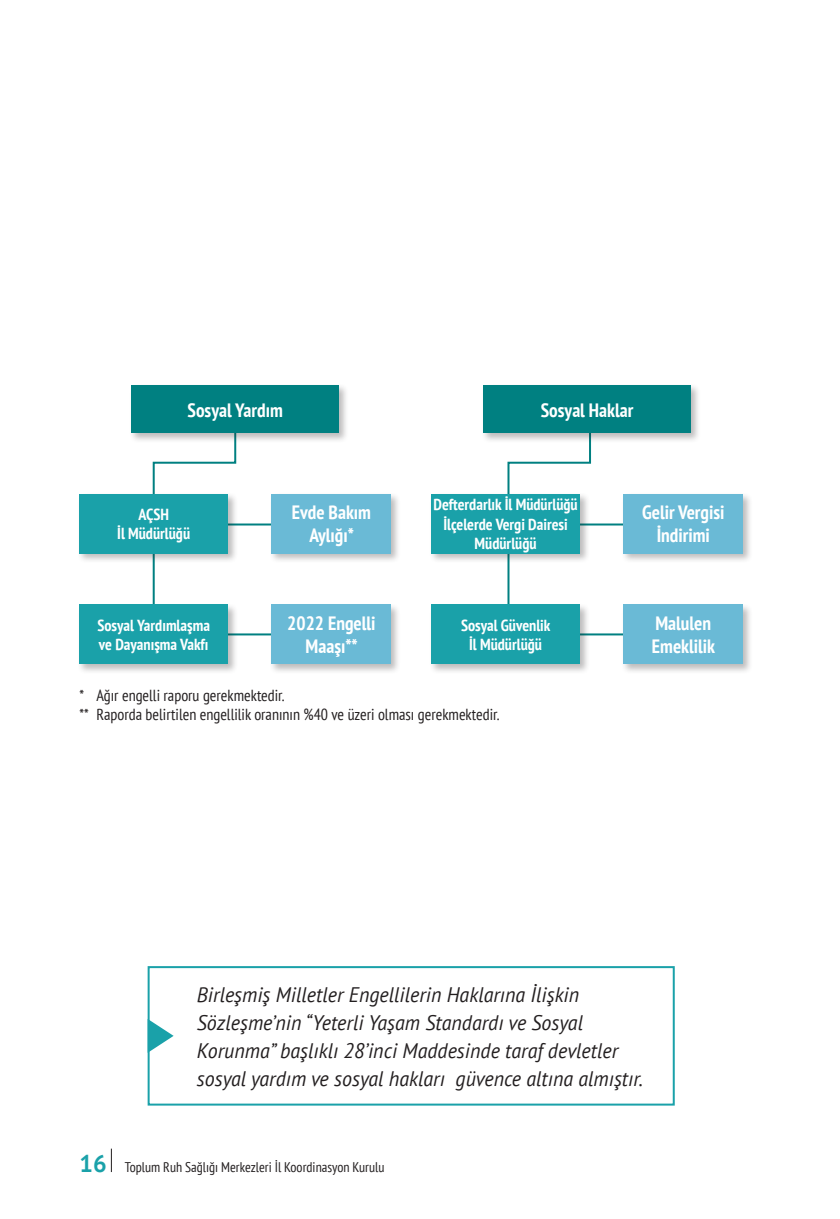
<style>
.page{position:relative;width:840px;height:1219px;background:#fff}
.page>*{position:absolute;margin:0;border:0;box-sizing:border-box;transform-origin:0 0}
.t1{font:italic 21px/28px "PT Sans";color:#231f20;scale:.95 1}
.t2{font:700 condensed 19.2px/23.2px "PT Sans";color:#fff;text-align:center}
.t3{font:700 condensed 16px/19.2px "PT Sans";color:#fff;text-align:center}
.t4{font:condensed 16px/19.2px "PT Sans";color:#231f20}
.t5{font:condensed 14px "PT Sans";color:#231f20}
.s1{font-weight:700;font-stretch:normal;font-size:24px;color:#1aa1a9}
</style>
<div class="page">
<svg style="left:111px;top:1149px;width:1px;height:23px"></svg>
<svg style="left:152px;top:443px;width:117px;height:193px"></svg>
<hr style="left:215px;top:523px;width:59px;height:2px;background:#008081">
<svg style="left:507px;top:443px;width:114px;height:193px"></svg>
<hr style="left:570px;top:523px;width:58px;height:2px;background:#008081">
<div style="left:129px;top:383px;width:220px;height:60px;background:#231f20;opacity:.3"></div>
<div style="left:131px;top:386px;width:208px;height:47px;background:#008081"></div>
<div style="left:480px;top:383px;width:221px;height:60px;background:#231f20;opacity:.3"></div>
<div style="left:483px;top:386px;width:207px;height:47px;background:#008081"></div>
<div style="left:269px;top:492px;width:132px;height:71px;background:#231f20;opacity:.3"></div>
<div style="left:272px;top:494px;width:119px;height:59px;background:#6abad6"></div>
<div style="left:621px;top:492px;width:132px;height:71px;background:#231f20;opacity:.3"></div>
<div style="left:623px;top:494px;width:119px;height:59px;background:#6abad6"></div>
<div style="left:269px;top:603px;width:132px;height:71px;background:#231f20;opacity:.3"></div>
<div style="left:272px;top:605px;width:119px;height:59px;background:#6abad6"></div>
<div style="left:621px;top:603px;width:132px;height:71px;background:#231f20;opacity:.3"></div>
<div style="left:623px;top:605px;width:119px;height:59px;background:#6abad6"></div>
<div style="left:77px;top:492px;width:161px;height:71px;background:#231f20;opacity:.3"></div>
<div style="left:79px;top:494px;width:149px;height:59px;background:#1aa1a9"></div>
<div style="left:429px;top:492px;width:161px;height:71px;background:#231f20;opacity:.3"></div>
<div style="left:431px;top:494px;width:148px;height:59px;background:#1aa1a9"></div>
<div style="left:77px;top:603px;width:161px;height:71px;background:#231f20;opacity:.3"></div>
<div style="left:79px;top:605px;width:149px;height:59px;background:#1aa1a9"></div>
<div style="left:429px;top:603px;width:160px;height:71px;background:#231f20;opacity:.3"></div>
<div style="left:431px;top:605px;width:148px;height:59px;background:#1aa1a9"></div>
<div style="left:147px;top:966px;width:527px;height:140px;border:2px solid #1aa1a9"></div>
<svg style="left:147px;top:1019px;width:26px;height:34px"></svg>
<p class="t2" style="left:187px;top:398px;width:97px">Sosyal Yardım</p>
<p class="t2" style="left:540px;top:398px;width:94px">Sosyal Haklar</p>
<p class="t3" style="left:117px;top:504px;width:74px">AÇSH<br>İl Müdürlüğü</p>
<p class="t3" style="left:433px;top:495px;width:146px">Defterdarlık İl Müdürlüğü<br>İlçelerde Vergi Dairesi<br>Müdürlüğü</p>
<p class="t2" style="left:291px;top:500px;width:81px">Evde Bakım<br>Aylığı*</p>
<p class="t2" style="left:641px;top:500px;width:84px">Gelir Vergisi<br>İndirimi</p>
<p class="t2" style="left:287px;top:611px;width:90px">2022 Engelli<br>Maaşı**</p>
<p class="t2" style="left:651px;top:611px;width:65px;text-align:left">Malulen<br>Emeklilik</p>
<p class="t3" style="left:97px;top:615px;width:114px;text-align:left">Sosyal Yardımlaşma ve Dayanışma Vakfı</p>
<p class="t3" style="left:461px;top:615px;width:91px">Sosyal Güvenlik<br>İl Müdürlüğü</p>
<p class="t4" style="left:79px;top:685px;width:421px">* Ağır engelli raporu gerekmektedir.<br>** Raporda belirtilen engellilik oranının %40 ve üzeri olması gerekmektedir.</p>
<p class="t1" style="left:197px;top:980px;width:471px">Birleşmiş Milletler Engellilerin Haklarına İlişkin Sözleşme’nin “Yeterli Yaşam Standardı ve Sosyal Korunma” başlıklı 28’inci Maddesinde taraf devletler sosyal yardım ve sosyal hakları güvence altına almıştır.</p>
<p class="t5" style="left:79px;top:1158px;width:306px"><span class="s1">16</span> Toplum Ruh Sağlığı Merkezleri İl Koordinasyon Kurulu</p>
</div>
